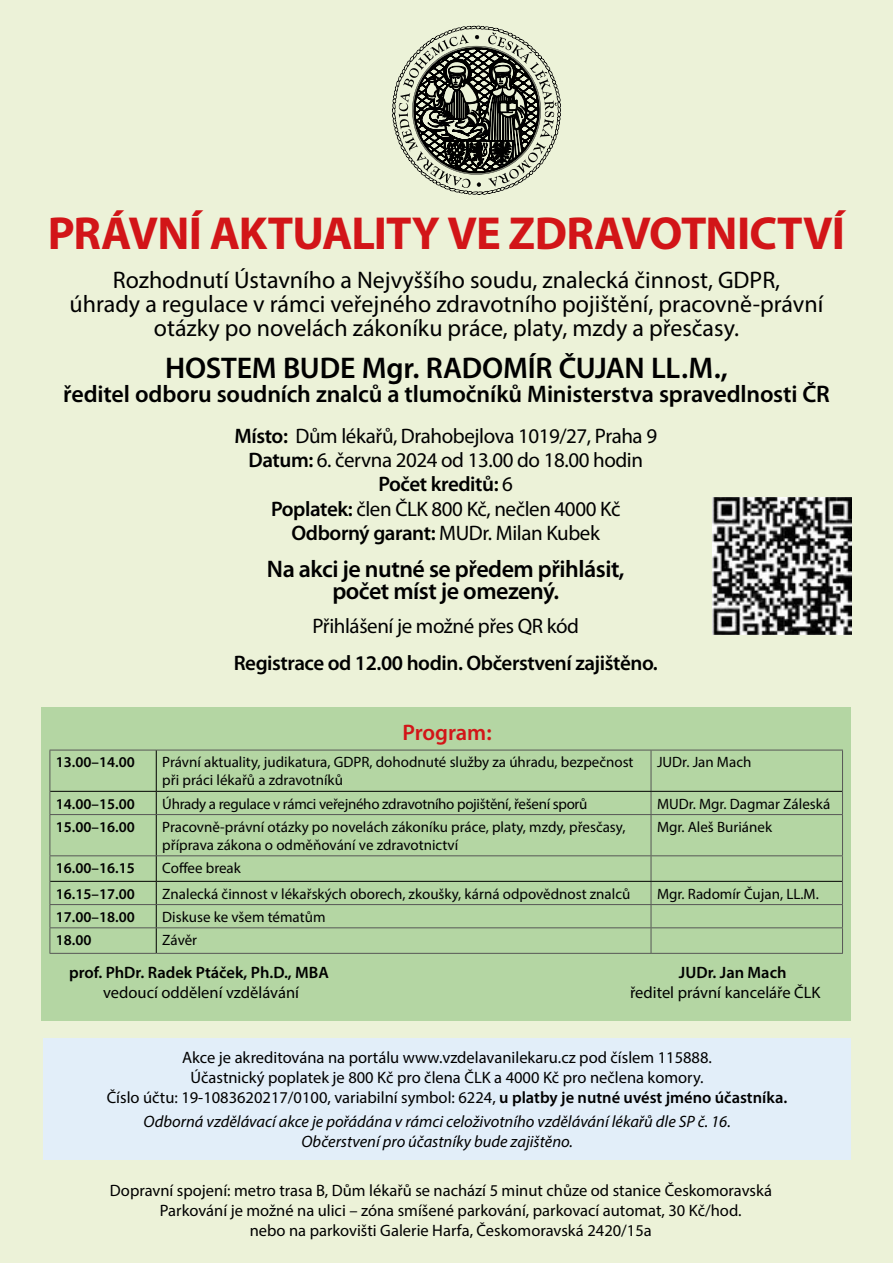
<style>
.page{position:relative;width:893px;height:1263px;background:#ecf2d8}
.page>*{position:absolute;margin:0;border:0;box-sizing:border-box;transform-origin:0 0}
.t1{font:700 46.5px "Myriad Pro";letter-spacing:-.015em;color:#d21518}
.t2{font:600 30px "Myriad Pro";letter-spacing:-.005em;color:#000}
.t3{font:24px/24px "Myriad Pro";color:#000;text-align:center}
.t4{font:600 24px/22.5px "Myriad Pro";letter-spacing:-.01em;color:#000;text-align:center}
.t5{font:600 22.5px "Myriad Pro";letter-spacing:-.005em;color:#d21518}
.t6{font:21px/24px "Myriad Pro";letter-spacing:-.02em;color:#000;text-align:center}
.t7{font:600 21px "Myriad Pro";letter-spacing:-.02em;color:#000}
.t8{font:16.5px/19.8px "Myriad Pro";color:#000;text-align:center}
.t9{font:italic 16.5px/19.8px "Myriad Pro";color:#000;text-align:center}
.t10{font:600 16.5px "Myriad Pro";color:#000}
.t11{font:15px/18px "Myriad Pro";color:#000}
.t12{font:600 15px "Myriad Pro";color:#000}
.t13{font:15px "Myriad Pro";letter-spacing:-.02em;color:#000}
.s1{font-weight:600}
</style>
<div class="page">
<div style="left:42px;top:707px;width:809px;height:313px;background:#b4d6a3"></div>
<svg style="left:392px;top:26px;width:169px;height:169px;background:#929686"></svg>
<hr style="left:50px;top:750px;width:106px;height:1px;background:#575756">
<hr style="left:50px;top:750px;width:1px;height:41px;background:#575756">
<hr style="left:156px;top:750px;width:495px;height:1px;background:#575756">
<hr style="left:651px;top:750px;width:192px;height:1px;background:#575756">
<hr style="left:651px;top:750px;width:1px;height:41px;background:#575756">
<hr style="left:842px;top:750px;width:1px;height:41px;background:#575756">
<svg style="left:50px;top:792px;width:1px;height:22px"></svg>
<svg style="left:651px;top:792px;width:1px;height:22px"></svg>
<svg style="left:842px;top:791px;width:1px;height:23px"></svg>
<hr style="left:50px;top:814px;width:106px;height:1px;background:#575756">
<hr style="left:50px;top:815px;width:1px;height:40px;background:#575756">
<hr style="left:156px;top:814px;width:495px;height:1px;background:#575756">
<hr style="left:651px;top:814px;width:192px;height:1px;background:#575756">
<hr style="left:651px;top:815px;width:1px;height:40px;background:#575756">
<hr style="left:842px;top:815px;width:1px;height:40px;background:#575756">
<hr style="left:50px;top:855px;width:106px;height:1px;background:#575756">
<hr style="left:156px;top:855px;width:495px;height:1px;background:#575756">
<hr style="left:651px;top:855px;width:192px;height:1px;background:#575756">
<hr style="left:50px;top:904px;width:106px;height:1px;background:#575756">
<hr style="left:156px;top:904px;width:495px;height:1px;background:#575756">
<hr style="left:651px;top:904px;width:192px;height:1px;background:#575756">
<hr style="left:50px;top:927px;width:106px;height:1px;background:#575756">
<svg style="left:50px;top:856px;width:1px;height:97px"></svg>
<hr style="left:156px;top:927px;width:495px;height:1px;background:#575756">
<hr style="left:651px;top:927px;width:192px;height:1px;background:#575756">
<svg style="left:651px;top:856px;width:1px;height:97px"></svg>
<svg style="left:842px;top:856px;width:1px;height:97px"></svg>
<hr style="left:50px;top:953px;width:106px;height:1px;background:#575756">
<hr style="left:156px;top:953px;width:495px;height:1px;background:#575756">
<hr style="left:651px;top:953px;width:192px;height:1px;background:#575756">
<hr style="left:156px;top:750px;width:1px;height:41px;background:#000">
<hr style="left:50px;top:791px;width:106px;height:1px;background:#000">
<hr style="left:156px;top:791px;width:495px;height:1px;background:#000">
<svg style="left:156px;top:792px;width:1px;height:22px"></svg>
<hr style="left:651px;top:791px;width:191px;height:1px;background:#000">
<hr style="left:156px;top:815px;width:1px;height:40px;background:#000">
<hr style="left:50px;top:881px;width:106px;height:1px;background:#000">
<hr style="left:156px;top:881px;width:495px;height:1px;background:#000">
<hr style="left:651px;top:881px;width:191px;height:1px;background:#000">
<svg style="left:156px;top:856px;width:1px;height:97px"></svg>
<div style="left:43px;top:1038px;width:808px;height:122px;background:#e2eef9"></div>
<img style="left:713px;top:497px;width:138px;height:138px">
<h1 class="t1" style="left:48px;top:203px;width:799px">PRÁVNÍ AKTUALITY VE ZDRAVOTNICTVÍ</h1>
<h3 class="t3" style="left:70px;top:267px;width:755px">Rozhodnutí Ústavního a Nejvyššího soudu, znalecká činnost, GDPR,<br>úhrady a regulace v rámci veřejného zdravotního pojištění, pracovně-právní otázky po novelách zákoníku práce, platy, mzdy a přesčasy.</h3>
<h2 class="t2" style="left:165px;top:348px;width:564px">HOSTEM BUDE Mgr. RADOMÍR ČUJAN LL.M.,</h2>
<h3 class="t4" style="left:63px;top:382px;width:768px">ředitel odboru soudních znalců a tlumočníků Ministerstva spravedlnosti ČR</h3>
<p class="t6" style="left:234px;top:424px;width:424px"><span class="s1">Místo:</span> Dům lékařů, Drahobejlova 1019/27, Praha 9<br><span class="s1">Datum:</span> 6. června 2024 od 13.00 do 18.00 hodin <span class="s1">Počet kreditů:</span> 6<br><span class="s1">Poplatek:</span> člen ČLK 800 Kč, nečlen 4000 Kč <span class="s1">Odborný garant:</span> MUDr. Milan Kubek</p>
<h3 class="t4" style="left:267px;top:557px;width:359px">Na akci je nutné se předem přihlásit, počet míst je omezený.</h3>
<p class="t6" style="left:312px;top:613px;width:268px">Přihlášení je možné přes QR kód</p>
<p class="t7" style="left:234px;top:650px;width:426px">Registrace od 12.00 hodin. Občerstvení zajištěno.</p>
<h3 class="t5" style="left:402px;top:718px;width:91px">Program:</h3>
<p class="t12" style="left:56px;top:753px;width:80px">13.00–14.00</p>
<p class="t11" style="left:162px;top:753px;width:473px">Právní aktuality, judikatura, GDPR, dohodnuté služby za úhradu, bezpečnost při práci lékařů a zdravotníků</p>
<p class="t11" style="left:657px;top:753px;width:96px">JUDr. Jan Mach</p>
<p class="t12" style="left:56px;top:794px;width:80px">14.00–15.00</p>
<p class="t13" style="left:162px;top:794px;width:427px">Úhrady a regulace v rámci veřejného zdravotního pojištění, řešení sporů</p>
<p class="t11" style="left:657px;top:794px;width:175px">MUDr. Mgr. Dagmar Záleská</p>
<p class="t12" style="left:56px;top:817px;width:80px">15.00–16.00</p>
<p class="t11" style="left:162px;top:817px;width:465px">Pracovně-právní otázky po novelách zákoníku práce, platy, mzdy, přesčasy, příprava zákona o odměňování ve zdravotnictví</p>
<p class="t11" style="left:657px;top:817px;width:117px">Mgr. Aleš Buriánek</p>
<p class="t12" style="left:56px;top:858px;width:80px">16.00–16.15</p>
<p class="t11" style="left:162px;top:859px;width:80px">Coffee break</p>
<p class="t12" style="left:56px;top:884px;width:80px">16.15–17.00</p>
<p class="t11" style="left:162px;top:884px;width:470px">Znalecká činnost v lékařských oborech, zkoušky, kárná odpovědnost znalců</p>
<p class="t11" style="left:657px;top:884px;width:163px">Mgr. Radomír Čujan, LL.M.</p>
<p class="t12" style="left:56px;top:907px;width:80px">17.00–18.00</p>
<p class="t11" style="left:162px;top:907px;width:165px">Diskuse ke všem tématům</p>
<p class="t12" style="left:56px;top:930px;width:37px">18.00</p>
<p class="t11" style="left:162px;top:931px;width:36px">Závěr</p>
<p class="t10" style="left:69px;top:962px;width:261px">prof. PhDr. Radek Ptáček, Ph.D., MBA</p>
<p class="t10" style="left:679px;top:962px;width:109px">JUDr. Jan Mach</p>
<p class="t8" style="left:103px;top:982px;width:197px">vedoucí oddělení vzdělávání</p>
<p class="t8" style="left:630px;top:982px;width:192px">ředitel právní kanceláře ČLK</p>
<p class="t8" style="left:107px;top:1048px;width:682px">Akce je akreditována na portálu www.vzdelavanilekaru.cz pod číslem 115888.<br>Účastnický poplatek je 800 Kč pro člena ČLK a 4000 Kč pro nečlena komory.<br>Číslo účtu: 19-1083620217/0100, variabilní symbol: 6224, <span class="s1">u platby je nutné uvést jméno účastníka.</span></p>
<p class="t9" style="left:144px;top:1111px;width:589px">Odborná vzdělávací akce je pořádána v rámci celoživotního vzdělávání lékařů dle SP č. 16.<br>Občerstvení pro účastníky bude zajištěno.</p>
<p class="t8" style="left:110px;top:1180px;width:664px">Dopravní spojení: metro trasa B, Dům lékařů se nachází 5 minut chůze od stanice Českomoravská</p>
<p class="t8" style="left:160px;top:1200px;width:583px">Parkování je možné na ulici – zóna smíšené parkování, parkovací automat, 30 Kč/hod.</p>
<p class="t8" style="left:250px;top:1220px;width:404px">nebo na parkovišti Galerie Harfa, Českomoravská 2420/15a</p>
</div>
